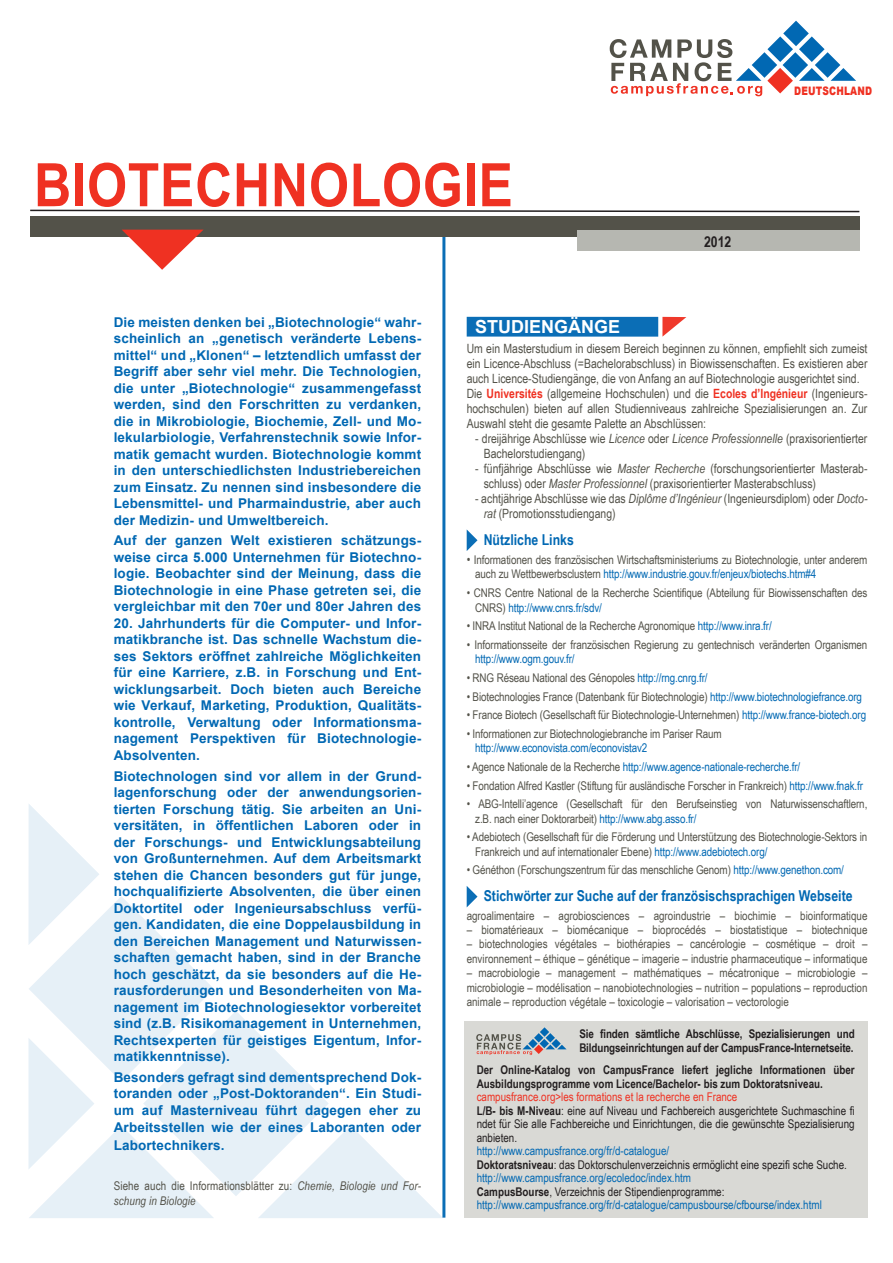
<style>
.page{position:relative;width:893px;height:1263px;background:#fff}
.page>*{position:absolute;margin:0;border:0;box-sizing:border-box;transform-origin:0 0}
.t1{font:700 60px "Arial Narrow";letter-spacing:.01em;color:#ef3122;scale:1.05 1}
.t2{font:700 18px "Arial";color:#fff}
.t3{font:700 15px "Arial Narrow";color:#0168b3}
.t4{font:700 15px "Arial Narrow";color:#231f20}
.t5{font:700 13.5px/16.5px "Arial";letter-spacing:.01em;color:#0168b3;text-align:justify}
.t6{font:12.75px/15px "Arial Narrow";color:#535249}
.t7{font:12px/14.4px "Arial Narrow";letter-spacing:-.01em;color:#535249}
.t8{font:12px/13.5px "Arial Narrow";color:#231f20;text-align:justify}
.t9{font:12px "Arial Narrow";color:#0168b3}
.t10{font:700 12px/14.4px "Arial Narrow";color:#231f20}
.t11{font:italic 12px/14.4px "Arial Narrow";letter-spacing:.01em;color:#535249}
.t12{font:12px "Arial Narrow";color:#ef3122}
.t13{font:900 11.7px "Arial";letter-spacing:.02em;color:#ef3122;scale:.77 1}
.s1{font-style:normal}
.s2{font-weight:700;color:#ef3122}
.s3{font-style:italic}
.s4{font-size:12.75px}
.s5{color:#0168b3}
.s6{color:#535249}
.s7{font-weight:700}
</style>
<div class="page">
<svg style="left:610px;top:21px;width:246px;height:75px"></svg>
<hr style="left:442px;top:230px;width:3px;height:987px;background:#0168b3">
<div style="left:30px;top:216px;width:829px;height:21px;background:#535249"></div>
<svg style="left:30px;top:209px;width:830px;height:4px"></svg>
<svg style="left:122px;top:230px;width:81px;height:40px"></svg>
<div style="left:577px;top:230px;width:282px;height:20px;background:#b6b7b1"></div>
<svg style="left:28px;top:803px;width:415px;height:415px"></svg>
<div style="left:467px;top:317px;width:191px;height:20px;background:#0b6eb6"></div>
<svg style="left:662px;top:317px;width:24px;height:20px"></svg>
<div style="left:464px;top:1021px;width:403px;height:196px;background:#d9d9d5"></div>
<svg style="left:476px;top:1027px;width:91px;height:28px"></svg>
<svg style="left:467px;top:530px;width:10px;height:21px"></svg>
<svg style="left:467px;top:886px;width:10px;height:21px"></svg>
<p class="t1" style="left:34px;top:140px;width:458px">BIOTECHNOLOGIE</p>
<p class="t4" style="left:704px;top:230px;width:29px">2012</p>
<p class="t13" style="left:794px;top:82px;width:103px">DEUTSCHLAND</p>
<p class="t5" style="left:114px;top:314px;width:309px">Die meisten denken bei „Biotechnologie“ wahr&shy;scheinlich an „genetisch veränderte Lebens&shy;mittel“ und „Klonen“ – letztendlich umfasst der Begriff aber sehr viel mehr. Die Technologien, die unter „Biotechnologie“ zusammengefasst werden, sind den Forschritten zu verdanken, die in Mikrobiologie, Biochemie, Zell- und Mo&shy;lekularbiologie, Verfahrenstechnik sowie Infor&shy;matik gemacht wurden. Biotechnologie kommt in den unterschiedlichsten Industriebereichen zum Einsatz. Zu nennen sind insbesondere die Lebensmittel- und Pharmaindustrie, aber auch der Medizin- und Umweltbereich.</p>
<p class="t5" style="left:114px;top:533px;width:309px">Auf der ganzen Welt existieren schätzungs&shy;weise circa 5.000 Unternehmen für Biotechno&shy;logie. Beobachter sind der Meinung, dass die Biotechnologie in eine Phase getreten sei, die vergleichbar mit den 70er und 80er Jahren des</p>
<p class="t5" style="left:114px;top:615px;width:309px">20. Jahrhunderts für die Computer- und Infor&shy;matikbranche ist. Das schnelle Wachstum die&shy;ses Sektors eröffnet zahlreiche Möglichkeiten für eine Karriere, z.B. in Forschung und Ent&shy;wicklungsarbeit. Doch bieten auch Bereiche wie Verkauf, Marketing, Produktion, Qualitäts&shy;kontrolle, Verwaltung oder Informationsma&shy;nagement Perspektiven für Biotechnologie-Absolventen.</p>
<p class="t5" style="left:114px;top:768px;width:309px">Biotechnologen sind vor allem in der Grund&shy;lagenforschung oder der anwendungsorien&shy;tierten Forschung tätig. Sie arbeiten an Uni&shy;versitäten, in öffentlichen Laboren oder in der Forschungs- und Entwicklungsabteilung von Großunternehmen. Auf dem Arbeitsmarkt stehen die Chancen besonders gut für junge, hochqualifizierte Absolventen, die über einen Doktortitel oder Ingenieursabschluss verfü&shy;gen. Kandidaten, die eine Doppelausbildung in den Bereichen Management und Naturwissen&shy;schaften gemacht haben, sind in der Branche hoch geschätzt, da sie besonders auf die He&shy;rausforderungen und Besonderheiten von Ma&shy;nagement im Biotechnologiesektor vorbereitet sind (z.B. Risikomanagement in Unternehmen, Rechtsexperten für geistiges Eigentum, Infor&shy;matikkenntnisse).</p>
<p class="t5" style="left:114px;top:1069px;width:309px">Besonders gefragt sind dementsprechend Dok&shy;toranden oder „Post-Doktoranden“. Ein Studi&shy;um auf Masterniveau führt dagegen eher zu Arbeitsstellen wie der eines Laboranten oder</p>
<p class="t5" style="left:114px;top:1137px;width:112px">Labortechnikers.</p>
<p class="t11" style="left:114px;top:1179px;width:309px"><span class="s1">Siehe auch die Informationsblätter zu:</span> Chemie, Biologie und For&shy;schung in Biologie</p>
<p class="t2" style="left:475px;top:315px;width:147px">STUDIENGÄNGE</p>
<p class="t6" style="left:467px;top:341px;width:402px;text-align:justify">Um ein Masterstudium in diesem Bereich beginnen zu können, empfiehlt sich zumeist ein Licence-Abschluss (=Bachelorabschluss) in Biowissenschaften. Es existieren aber auch Licence-Studiengänge, die von Anfang an auf Biotechnologie ausgerichtet sind.</p>
<p class="t6" style="left:467px;top:386px;width:402px;text-align:justify">Die <span class="s2">Universités</span> (allgemeine Hochschulen) und die <span class="s2">Ecoles d’Ingénieur</span> (Ingenieurs&shy;hochschulen) bieten auf allen Studienniveaus zahlreiche Spezialisierungen an. Zur Auswahl steht die gesamte Palette an Abschlüssen:</p>
<p class="t6" style="left:484px;top:431px;width:385px;text-indent:-9px">- dreijährige Abschlüsse wie <span class="s3">Licence</span> oder <span class="s3">Licence Professionnelle</span> (praxisorientierter<br>Bachelorstudiengang)</p>
<p class="t6" style="left:484px;top:461px;width:385px;text-indent:-9px">- fünfjährige Abschlüsse wie <span class="s3">Master Recherche</span> (forschungsorientierter Masterab&shy;schluss) oder <span class="s3">Master Professionnel</span> (praxisorientierter Masterabschluss)</p>
<p class="t6" style="left:484px;top:491px;width:385px;text-indent:-9px">- achtjährige Abschlüsse wie das <span class="s3">Diplôme d’Ingénieur</span> (Ingenieursdiplom) oder <span class="s3">Docto&shy;rat</span> (Promotionsstudiengang)</p>
<p class="t3" style="left:484px;top:528px;width:92px">Nützliche Links</p>
<p class="t7" style="left:475px;top:552px;width:394px;text-indent:-9px"><span class="s4">•</span> Informationen des französischen Wirtschaftsministeriums zu Biotechnologie, unter anderem auch zu Wettbewerbsclustern <span class="s5">http://www.industrie.gouv.fr/enjeux/biotechs.htm#4</span></p>
<p class="t7" style="left:475px;top:585px;width:394px;text-indent:-9px">• CNRS Centre National de la Recherche Scientifique (Abteilung für Biowissenschaften des<br>CNRS) <span class="s5">http://www.cnrs.fr/sdv/</span></p>
<p class="t7" style="left:467px;top:618px;width:307px">• INRA Institut National de la Recherche Agronomique <span class="s5">http://www.inra.fr/</span></p>
<p class="t7" style="left:475px;top:637px;width:394px;text-indent:-9px">• Informationsseite der französischen Regierung zu gentechnisch veränderten Organismen <span class="s5">http://www.ogm.gouv.fr/</span></p>
<p class="t7" style="left:467px;top:670px;width:242px">• RNG Réseau National des Génopoles <span class="s5">http://rng.cnrg.fr/</span></p>
<p class="t7" style="left:467px;top:689px;width:397px">• Biotechnologies France (Datenbank für Biotechnologie) <span class="s5">http://www.biotechnologiefrance.org</span></p>
<p class="t7" style="left:467px;top:707px;width:401px">• France Biotech (Gesellschaft für Biotechnologie-Unternehmen) <span class="s5">http://www.france-biotech.org</span></p>
<p class="t7" style="left:475px;top:726px;width:248px;text-indent:-9px">• Informationen zur Biotechnologiebranche im Pariser Raum <span class="s5">http://www.econovista.com/econovistav2</span></p>
<p class="t9" style="left:467px;top:758px;width:335px"><span class="s6">• Agence Nationale de la Recherche</span> http://www.agence-nationale-recherche.fr/</p>
<p class="t7" style="left:467px;top:778px;width:398px">• Fondation Alfred Kastler (Stiftung für ausländische Forscher in Frankreich) <span class="s5">http://www.fnak.fr</span></p>
<p class="t7" style="left:475px;top:796px;width:394px;text-indent:-9px">• ABG-Intelli’agence (Gesellschaft für den Berufseinstieg von Naturwissenschaftlern, z.B. nach einer Doktorarbeit) <span class="s5">http://www.abg.asso.fr/</span></p>
<p class="t7" style="left:475px;top:829px;width:394px;text-indent:-9px">• Adebiotech (Gesellschaft für die Förderung und Unterstützung des Biotechnologie-Sektors in<br>Frankreich und auf internationaler Ebene) <span class="s5">http://www.adebiotech.org/</span></p>
<p class="t7" style="left:467px;top:862px;width:379px">• Généthon (Forschungszentrum für das menschliche Genom) <span class="s5">http://www.genethon.com/</span></p>
<p class="t3" style="left:484px;top:884px;width:370px">Stichwörter zur Suche auf der französischsprachigen Webseite</p>
<p class="t7" style="left:467px;top:908px;width:402px">agroalimentaire – agrobiosciences – agroindustrie – biochimie – bioinformatique</p>
<p class="t7" style="left:467px;top:922px;width:402px">– biomatérieaux – biomécanique – bioprocédés – biostatistique – biotechnique</p>
<p class="t7" style="left:467px;top:936px;width:402px">– biotechnologies végétales – biothérapies – cancérologie – cosmétique – droit – environnement – éthique – génétique – imagerie – industrie pharmaceutique – informatique</p>
<p class="t7" style="left:467px;top:965px;width:402px;text-align:justify">– macrobiologie – management – mathématiques – mécatronique – microbiologie – microbiologie – modélisation – nanobiotechnologies – nutrition – populations – reproduction animale – reproduction végétale – toxicologie – valorisation – vectorologie</p>
<p class="t10" style="left:579px;top:1026px;width:277px">Sie finden sämtliche Abschlüsse, Spezialisierungen und<br>Bildungseinrichtungen auf der CampusFrance-Internetseite.</p>
<p class="t10" style="left:477px;top:1063px;width:379px;line-height:13.5px">Der Online-Katalog von CampusFrance liefert jegliche Informationen über<br>Ausbildungsprogramme vom Licence/Bachelor- bis zum Doktoratsniveau.</p>
<p class="t12" style="left:477px;top:1088px;width:262px">campusfrance.org&gt;les formations et la recherche en France</p>
<p class="t8" style="left:477px;top:1103px;width:379px"><span class="s7">L/B- bis M-Niveau</span>: eine auf Niveau und Fachbereich ausgerichtete Suchmaschine fi ndet für Sie alle Fachbereiche und Einrichtungen, die die gewünschte Spezialisierung anbieten.</p>
<p class="t9" style="left:477px;top:1142px;width:194px">http://www.campusfrance.org/fr/d-catalogue/</p>
<p class="t8" style="left:477px;top:1157px;width:372px"><span class="s7">Doktoratsniveau</span>: das Doktorschulenverzeichnis ermöglicht eine spezifi sche Suche.</p>
<p class="t9" style="left:477px;top:1169px;width:216px">http://www.campusfrance.org/ecoledoc/index.htm</p>
<p class="t8" style="left:477px;top:1184px;width:249px"><span class="s7">CampusBourse</span>, Verzeichnis der Stipendienprogramme:</p>
<p class="t9" style="left:477px;top:1196px;width:347px">http://www.campusfrance.org/fr/d-catalogue/campusbourse/cfbourse/index.html</p>
</div>
